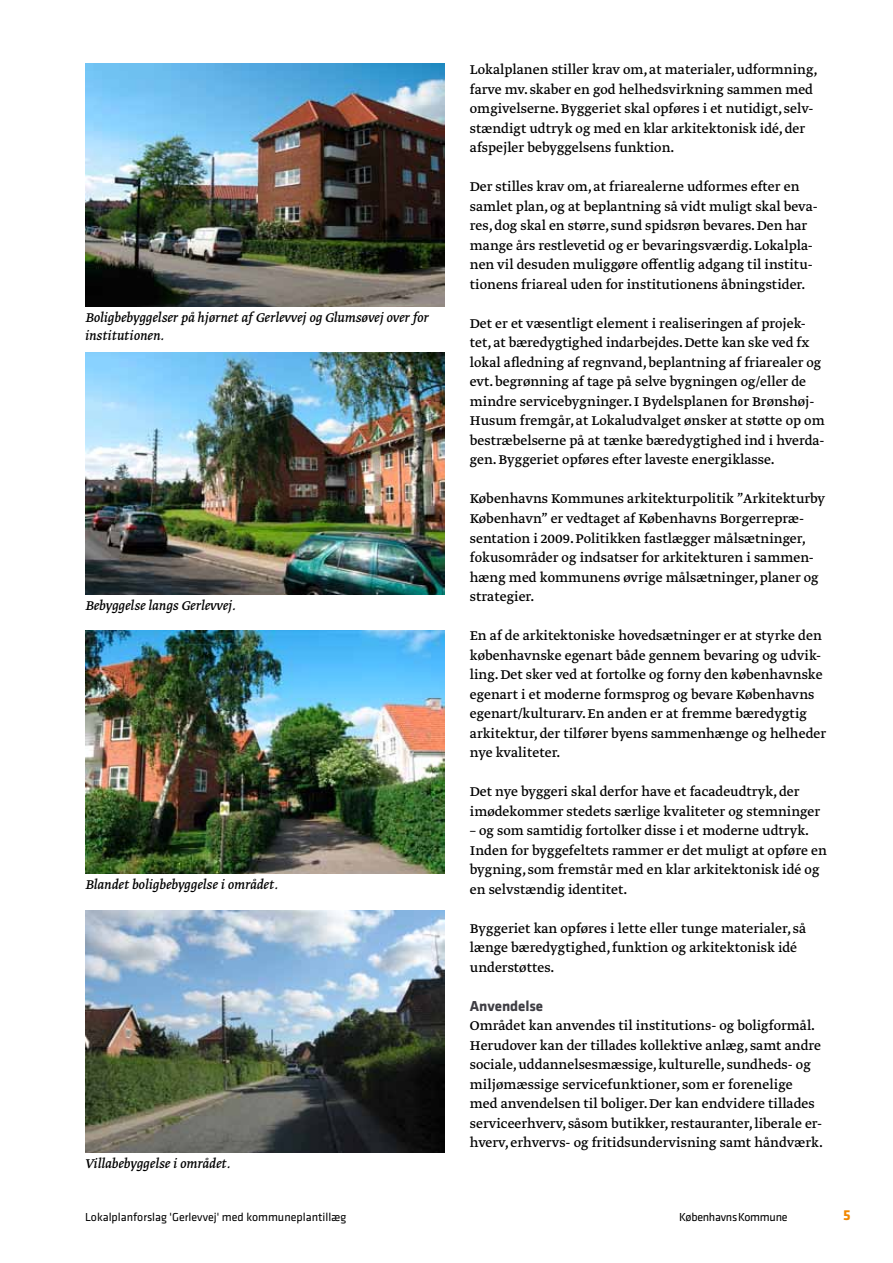
<style>
.page{position:relative;width:893px;height:1263px;background:#fff}
.page>*{position:absolute;margin:0;border:0;box-sizing:border-box;transform-origin:0 0}
.t1{font:15px/19.5px "Greta Text";color:#000}
.t2{font:italic 15px/18px "Greta Text";color:#000}
.t3{font:700 15px "Klavika";letter-spacing:-.005em;color:#3f3e44}
.t4{font:700 15px "Klavika";color:#f18700}
.t5{font:12px "Klavika";color:#000}
.t6{font:12px "Klavika";letter-spacing:-.02em;color:#000}
</style>
<div class="page">
<img style="left:85px;top:64px;width:359px;height:242px">
<img style="left:85px;top:352px;width:359px;height:243px">
<img style="left:85px;top:631px;width:359px;height:242px">
<img style="left:85px;top:910px;width:359px;height:242px">
<p class="t2" style="left:85px;top:309px;width:345px">Boligbebyggelser på hjørnet af Gerlevvej og Glumsøvej over for institutionen.</p>
<p class="t2" style="left:85px;top:597px;width:152px">Bebyggelse langs Gerlevvej.</p>
<p class="t2" style="left:85px;top:876px;width:194px">Blandet boligbebyggelse i området.</p>
<p class="t2" style="left:85px;top:1155px;width:147px">Villabebyggelse i området.</p>
<p class="t1" style="left:470px;top:61px;width:349px">Lokalplanen stiller krav om, at materialer, udformning, farve mv. skaber en god helhedsvirkning sammen med omgivelserne. Byggeriet skal opføres i et nutidigt, selv&shy;stændigt udtryk og med en klar arkitektonisk idé, der afspejler bebyggelsens funktion.</p>
<p class="t1" style="left:470px;top:178px;width:349px">Der stilles krav om, at friarealerne udformes efter en samlet plan, og at beplantning så vidt muligt skal beva&shy;res, dog skal en større, sund spidsrøn bevares. Den har mange års restlevetid og er bevaringsværdig. Lokalpla&shy;nen vil desuden muliggøre offentlig adgang til institu&shy;tionens friareal uden for institutionens åbningstider.</p>
<p class="t1" style="left:470px;top:314px;width:356px">Det er et væsentligt element i realiseringen af projek&shy;tet, at bæredygtighed indarbejdes. Dette kan ske ved fx lokal afledning af regnvand, beplantning af friarealer og evt. begrønning af tage på selve bygningen og/eller de mindre servicebygninger. I Bydelsplanen for Brønshøj-Husum fremgår, at Lokal udvalget ønsker at støtte op om bestræbelserne på at tænke bæredygtighed ind i hverda&shy;gen. Byggeriet opføres efter laveste energiklasse.</p>
<p class="t1" style="left:470px;top:490px;width:357px">Københavns Kommunes arkitekturpolitik ”Arkitekturby København” er vedtaget af Københavns Borgerrepræ&shy;sentation i 2009. Politikken fastlægger målsætninger, fokusområder og indsatser for arkitekturen i sammen&shy;hæng med kommunens øvrige målsætninger, planer og strategier.</p>
<p class="t1" style="left:470px;top:626px;width:358px">En af de arkitektoniske hovedsætninger er at styrke den københavnske egenart både gennem bevaring og udvik&shy;ling. Det sker ved at fortolke og forny den københavnske egenart i et moderne formsprog og bevare Københavns egenart/kulturarv. En anden er at fremme bæredygtig arkitektur, der tilfører byens sammenhænge og helheder nye kvaliteter.</p>
<p class="t1" style="left:470px;top:782px;width:352px">Det nye byggeri skal derfor have et facadeudtryk, der imødekommer stedets særlige kvaliteter og stemninger</p>
<p class="t1" style="left:470px;top:821px;width:359px">– og som samtidig fortolker disse i et moderne udtryk.<br>Inden for byggefeltets rammer er det muligt at opføre en bygning, som fremstår med en klar arkitektonisk idé og en selvstændig identitet.</p>
<p class="t1" style="left:470px;top:919px;width:338px">Byggeriet kan opføres i lette eller tunge materialer, så længe bæredygtighed, funktion og arkitektonisk idé under støttes.</p>
<p class="t3" style="left:470px;top:1000px;width:75px">Anvendelse</p>
<p class="t1" style="left:470px;top:1016px;width:355px">Området kan anvendes til institutions- og boligformål.<br>Herudover kan der tillades kollektive anlæg, samt andre sociale, uddannelsesmæssige, kulturelle, sundheds- og miljømæssige servicefunktioner, som er forenelige med anvendelsen til boliger. Der kan endvidere tillades service erhverv, såsom butikker, restauranter, liberale er&shy;hverv, erhvervs- og fritidsundervisning samt håndværk.</p>
<p class="t5" style="left:85px;top:1211px;width:263px">Lokalplanforslag 'Gerlevvej' med kommuneplantillæg</p>
<p class="t6" style="left:679px;top:1211px;width:110px">Københavns Kommune</p>
<p class="t4" style="left:843px;top:1209px;width:9px">5</p>
</div>
